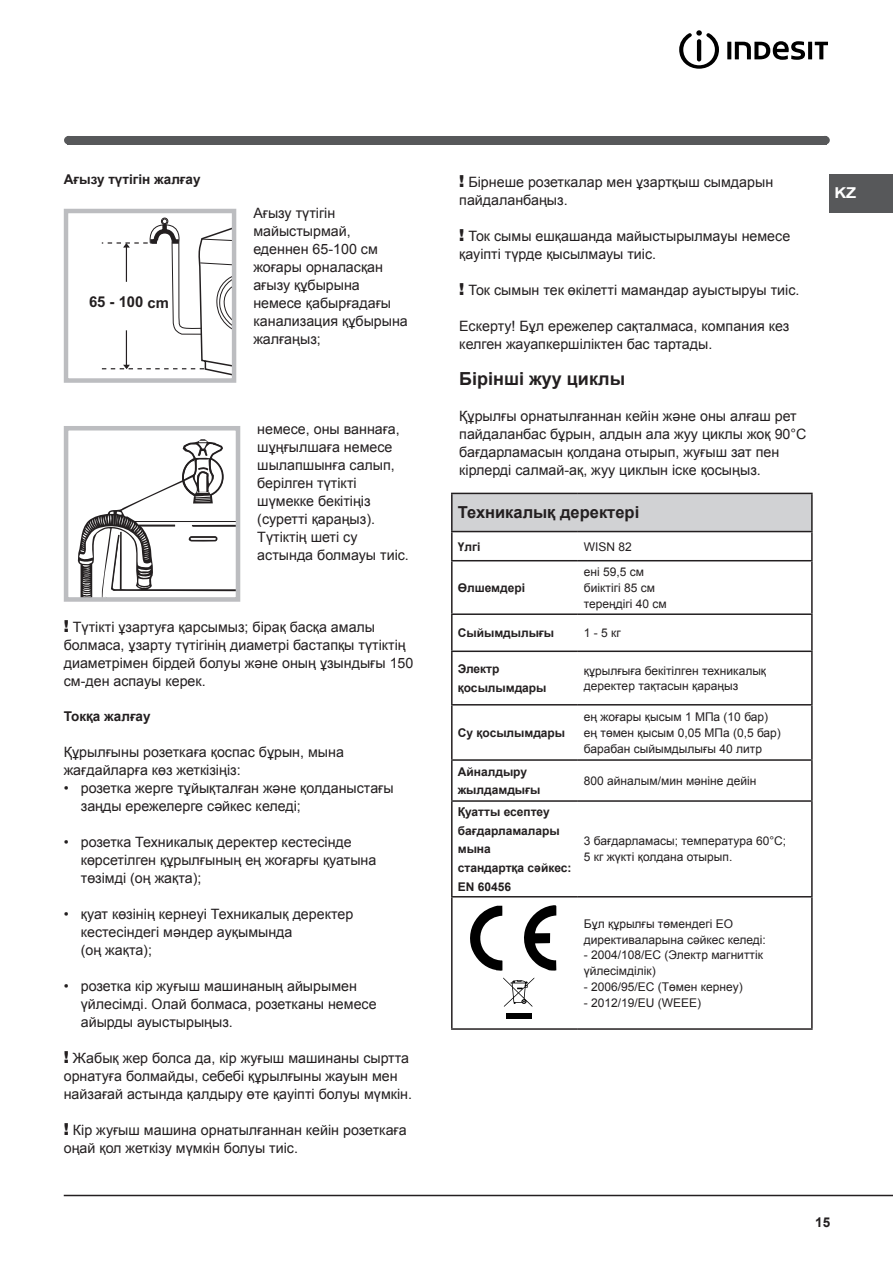
<style>
.page{position:relative;width:893px;height:1263px;background:#fff}
.page>*{position:absolute;margin:0;border:0;box-sizing:border-box;transform-origin:0 0}
.titoletto{font:700 18px "Arial";color:#231f20}
.t1{font:700 16.5px "Arial";color:#231f20}
.t2{font:700 15px "Arial";color:#231f20}
.lingua_pag_destra{font:700 15px "Arial";color:#fff;scale:1.1 1}
.Corpo_testo{font:14.25px/18px "Arial";color:#231f20}
.Titolo_333{font:700 13.5px "Arial";color:#231f20}
.numero_pagina_destra{font:700 13.5px "Arial";color:#231f20}
.t3{font:12px/15.8px "Arial";color:#231f20}
.t4{font:700 12px/18.8px "Arial";color:#231f20}
.s1{font-family:"Helvetica Neue";font-weight:900;font-size:16.5px}
</style>
<div class="page">
<hr style="left:64px;top:1195px;width:829px;height:1px;background:#231f20">
<div style="left:829px;top:175px;width:64px;height:38px;background:#57585a"></div>
<svg style="left:679px;top:30px;width:40px;height:39px"></svg>
<svg style="left:727px;top:42px;width:4px;height:17px"></svg>
<svg style="left:735px;top:41px;width:70px;height:19px"></svg>
<svg style="left:808px;top:42px;width:4px;height:17px"></svg>
<svg style="left:815px;top:42px;width:13px;height:17px"></svg>
<div style="left:67px;top:136px;width:760px;height:9px;background:#57585a"></div>
<div style="left:64px;top:136px;width:10px;height:9px;border:3px solid #57585a;border-radius:50%"></div>
<div style="left:820px;top:136px;width:10px;height:9px;border:3px solid #57585a;border-radius:50%"></div>
<div style="left:162px;top:218px;width:6px;height:7px;background:#3b3738;border-radius:50%"></div>
<div style="left:161px;top:218px;width:7px;height:7px;border:1px solid #231f20;border-radius:50%"></div>
<svg style="left:101px;top:219px;width:130px;height:157px"></svg>
<div style="left:64px;top:209px;width:172px;height:174px;border:4px solid #bcbdc0"></div>
<div style="left:64px;top:426px;width:176px;height:176px;border:5px solid #bcbdc0"></div>
<svg style="left:76px;top:439px;width:162px;height:160px"></svg>
<div style="left:452px;top:493px;width:360px;height:38px;background:#d1d2d4"></div>
<hr style="left:451px;top:493px;width:127px;height:1px;background:#231f20">
<hr style="left:451px;top:494px;width:2px;height:37px;background:#231f20">
<hr style="left:578px;top:493px;width:235px;height:1px;background:#231f20">
<hr style="left:811px;top:494px;width:2px;height:37px;background:#231f20">
<hr style="left:578px;top:531px;width:235px;height:1px;background:#231f20">
<hr style="left:811px;top:532px;width:2px;height:28px;background:#231f20">
<hr style="left:451px;top:531px;width:127px;height:1px;background:#231f20">
<hr style="left:451px;top:532px;width:2px;height:28px;background:#231f20">
<hr style="left:451px;top:560px;width:127px;height:1px;background:#231f20">
<hr style="left:451px;top:561px;width:2px;height:52px;background:#231f20">
<hr style="left:578px;top:560px;width:235px;height:1px;background:#231f20">
<hr style="left:811px;top:561px;width:2px;height:52px;background:#231f20">
<hr style="left:451px;top:613px;width:127px;height:2px;background:#231f20">
<hr style="left:451px;top:615px;width:2px;height:35px;background:#231f20">
<hr style="left:578px;top:613px;width:235px;height:2px;background:#231f20">
<hr style="left:811px;top:615px;width:2px;height:35px;background:#231f20">
<hr style="left:451px;top:650px;width:127px;height:2px;background:#231f20">
<hr style="left:451px;top:652px;width:2px;height:52px;background:#231f20">
<hr style="left:578px;top:650px;width:235px;height:2px;background:#231f20">
<hr style="left:811px;top:652px;width:2px;height:52px;background:#231f20">
<hr style="left:451px;top:704px;width:127px;height:1px;background:#231f20">
<hr style="left:451px;top:705px;width:2px;height:54px;background:#231f20">
<hr style="left:578px;top:704px;width:235px;height:1px;background:#231f20">
<hr style="left:811px;top:705px;width:2px;height:54px;background:#231f20">
<hr style="left:451px;top:759px;width:127px;height:2px;background:#231f20">
<hr style="left:451px;top:761px;width:2px;height:39px;background:#231f20">
<hr style="left:578px;top:759px;width:235px;height:2px;background:#231f20">
<hr style="left:811px;top:761px;width:2px;height:39px;background:#231f20">
<hr style="left:451px;top:800px;width:127px;height:2px;background:#231f20">
<hr style="left:451px;top:802px;width:2px;height:94px;background:#231f20">
<hr style="left:578px;top:800px;width:235px;height:2px;background:#231f20">
<hr style="left:811px;top:802px;width:2px;height:94px;background:#231f20">
<hr style="left:451px;top:896px;width:127px;height:1px;background:#231f20">
<hr style="left:451px;top:897px;width:2px;height:131px;background:#231f20">
<hr style="left:578px;top:896px;width:235px;height:1px;background:#231f20">
<hr style="left:811px;top:897px;width:2px;height:131px;background:#231f20">
<hr style="left:451px;top:1028px;width:127px;height:2px;background:#231f20">
<hr style="left:578px;top:1028px;width:235px;height:2px;background:#231f20">
<svg style="left:524px;top:905px;width:32px;height:65px"></svg>
<svg style="left:470px;top:906px;width:32px;height:64px"></svg>
<div style="left:506px;top:1013px;width:26px;height:5px;background:#000"></div>
<svg style="left:503px;top:977px;width:31px;height:30px"></svg>
<p class="Titolo_333" style="left:64px;top:170px;width:138px">Ағызу түтігін жалғау</p>
<p class="t2" style="left:89px;top:292px;width:81px">65 - 100 cm</p>
<p class="Corpo_testo" style="left:253px;top:204px;width:156px">Ағызу түтігін майыстырмай, еденнен 65-100 см жоғары орналасқан ағызу құбырына немесе қабырғадағы канализация құбырына жалғаңыз;</p>
<p class="Corpo_testo" style="left:257px;top:420px;width:153px">немесе, оны ваннаға, шұңғылшаға немесе шылапшынға салып, берілген түтікті шүмекке бекітіңіз (суретті қараңыз).<br>Түтіктің шеті су астында болмауы тиіс.</p>
<p class="Corpo_testo" style="left:64px;top:618px;width:351px"><span class="s1">!</span> Түтікті ұзартуға қарсымыз; бірақ басқа амалы болмаса, ұзарту түтігінің диаметрі бастапқы түтіктің диаметрімен бірдей болуы және оның ұзындығы 150 см-ден аспауы керек.</p>
<p class="Titolo_333" style="left:64px;top:707px;width:88px">Токқа жалғау</p>
<p class="Corpo_testo" style="left:64px;top:743px;width:282px">Құрылғыны розеткаға қоспас бұрын, мына жағдайларға көз жеткізіңіз:</p>
<p class="Corpo_testo" style="left:81px;top:779px;width:314px;text-indent:-17px">• розетка жерге тұйықталған және қолданыстағы заңды ережелерге сәйкес келеді;</p>
<p class="Corpo_testo" style="left:81px;top:833px;width:297px;text-indent:-17px">• розетка Техникалық деректер кестесінде көрсетілген құрылғының ең жоғарғы қуатына төзімді (оң жақта);</p>
<p class="Corpo_testo" style="left:81px;top:905px;width:274px;text-indent:-17px">• қуат көзінің кернеуі Техникалық деректер кестесіндегі мәндер ауқымында</p>
<p class="Corpo_testo" style="left:81px;top:941px;width:73px">(оң жақта);</p>
<p class="Corpo_testo" style="left:81px;top:977px;width:297px;text-indent:-17px">• розетка кір жуғыш машинаның айырымен үйлесімді. Олай болмаса, розетканы немесе айырды ауыстырыңыз.</p>
<p class="Corpo_testo" style="left:64px;top:1049px;width:350px"><span class="s1">!</span> Жабық жер болса да, кір жуғыш машинаны сыртта орнатуға болмайды, себебі құрылғыны жауын мен найзағай астында қалдыру өте қауіпті болуы мүмкін.</p>
<p class="Corpo_testo" style="left:64px;top:1121px;width:344px"><span class="s1">!</span> Кір жуғыш машина орнатылғаннан кейін розеткаға оңай қол жеткізу мүмкін болуы тиіс.</p>
<p class="Corpo_testo" style="left:459px;top:173px;width:315px"><span class="s1">!</span> Бірнеше розеткалар мен ұзартқыш сымдарын пайдаланбаңыз.</p>
<p class="Corpo_testo" style="left:459px;top:227px;width:332px"><span class="s1">!</span> Ток сымы ешқашанда майыстырылмауы немесе қауіпті түрде қысылмауы тиіс.</p>
<p class="Corpo_testo" style="left:459px;top:281px;width:342px"><span class="s1">!</span> Ток сымын тек өкілетті мамандар ауыстыруы тиіс.</p>
<p class="Corpo_testo" style="left:459px;top:317px;width:331px">Ескерту! Бұл ережелер сақталмаса, компания кез келген жауапкершіліктен бас тартады.</p>
<p class="titoletto" style="left:459px;top:367px;width:167px">Бірінші жуу циклы</p>
<p class="Corpo_testo" style="left:459px;top:407px;width:349px">Құрылғы орнатылғаннан кейін және оны алғаш рет пайдаланбас бұрын, алдын ала жуу циклы жоқ 90°C бағдарламасын қолдана отырып, жуғыш зат пен кірлерді салмай-ақ, жуу циклын іске қосыңыз.</p>
<p class="t1" style="left:458px;top:502px;width:183px">Техникалық деректері</p>
<p class="t4" style="left:458px;top:537px;width:24px">Үлгі</p>
<p class="t3" style="left:584px;top:538px;width:50px">WISN 82</p>
<p class="t4" style="left:458px;top:579px;width:69px">Өлшемдері</p>
<p class="t3" style="left:584px;top:564px;width:62px">ені 59,5 см</p>
<p class="t3" style="left:584px;top:580px;width:73px">биіктігі 85 см</p>
<p class="t3" style="left:584px;top:596px;width:84px">тереңдігі 40 см</p>
<p class="t4" style="left:458px;top:624px;width:98px">Сыйымдылығы</p>
<p class="t3" style="left:584px;top:625px;width:38px">1 - 5 кг</p>
<p class="t4" style="left:458px;top:660px;width:43px">Электр</p>
<p class="t4" style="left:458px;top:679px;width:90px">қосылымдары</p>
<p class="t3" style="left:584px;top:662px;width:184px">құрылғыға бекітілген техникалық деректер тақтасын қараңыз</p>
<p class="t4" style="left:458px;top:724px;width:109px">Су қосылымдары</p>
<p class="t3" style="left:584px;top:709px;width:186px">ең жоғары қысым 1 МПа (10 бар)</p>
<p class="t3" style="left:584px;top:725px;width:199px">ең төмен қысым 0,05 МПа (0,5 бар)</p>
<p class="t3" style="left:584px;top:740px;width:180px">барабан сыйымдылығы 40 литр</p>
<p class="t4" style="left:458px;top:762px;width:84px">Айналдыру жылдамдығы</p>
<p class="t3" style="left:584px;top:773px;width:174px">800 айналым/мин мәніне дейін</p>
<p class="t4" style="left:458px;top:802px;width:94px">Қуатты есептеу</p>
<p class="t4" style="left:458px;top:821px;width:103px">бағдарламалары</p>
<p class="t4" style="left:458px;top:840px;width:35px">мына</p>
<p class="t4" style="left:458px;top:859px;width:115px">стандартқа сәйкес:<br>EN 60456</p>
<p class="t3" style="left:584px;top:833px;width:204px">3 бағдарламасы; температура 60°C;</p>
<p class="t3" style="left:584px;top:849px;width:150px">5 кг жүкті қолдана отырып.</p>
<p class="t3" style="left:584px;top:916px;width:184px">Бұл құрылғы төмендегі ЕО директиваларына сәйкес келеді:</p>
<p class="t3" style="left:584px;top:947px;width:181px">- 2004/108/ЕС (Электр магниттік үйлесімділік)</p>
<p class="t3" style="left:584px;top:979px;width:160px">- 2006/95/EC (Төмен кернеу)</p>
<p class="t3" style="left:584px;top:995px;width:119px">- 2012/19/EU (WEEE)</p>
<p class="lingua_pag_destra" style="left:834px;top:183px;width:21px">KZ</p>
<p class="numero_pagina_destra" style="left:815px;top:1213px;width:17px">15</p>
</div>
